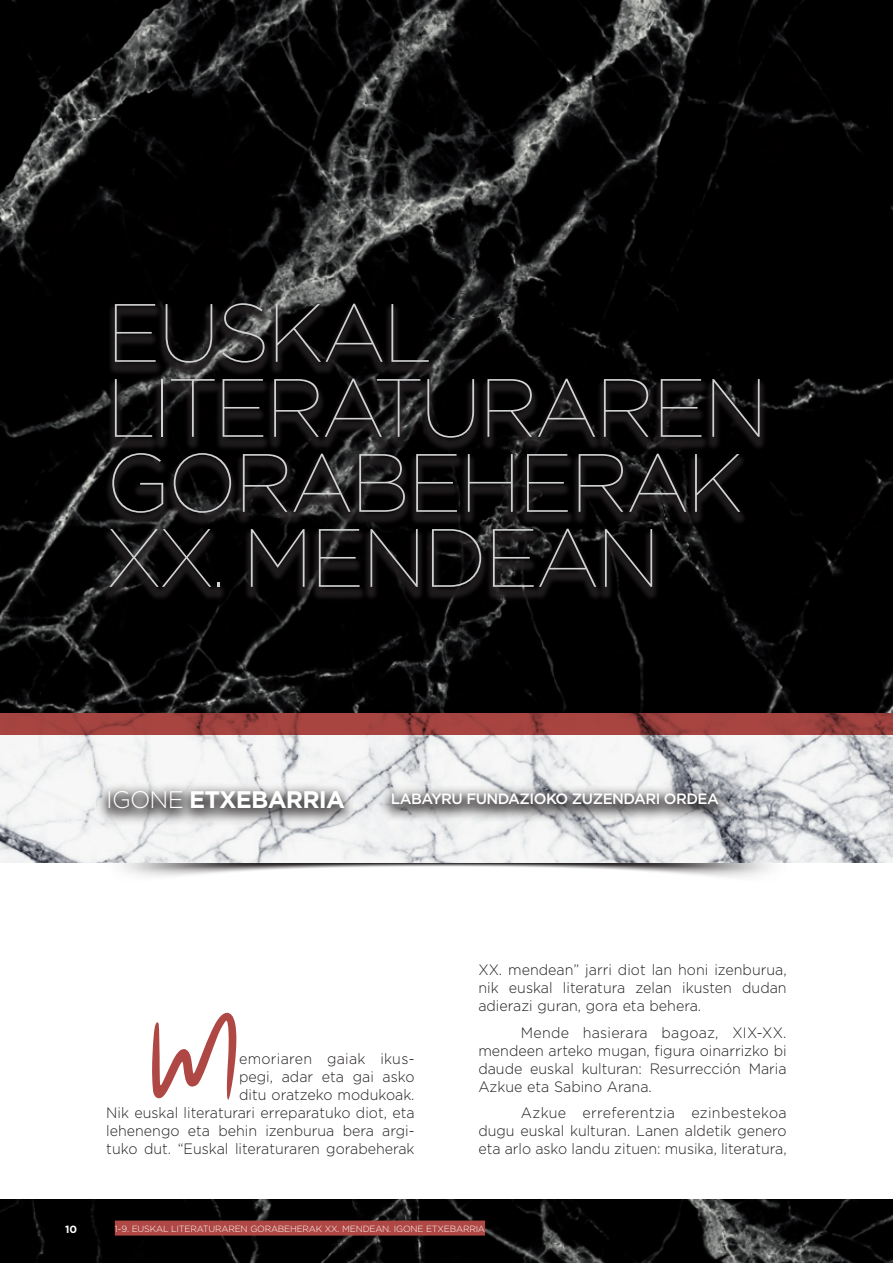
<style>
.page{position:relative;width:893px;height:1263px;background:#fff}
.page>*{position:absolute;margin:0;border:0;box-sizing:border-box;transform-origin:0 0}
.TEXTO_CAPITULAR{font:176.1px "Wasabi Yandi Designs";color:#af4844;scale:.95 1}
.t1{font:100 82.5px/75px "Gotham";letter-spacing:-.035em;color:#d1d2d4}
.t2{font:700 24px "Gotham";letter-spacing:-.035em;color:#fff}
.TEXTO_CAPITULAR-2{font:300 15px/18px "Gotham";color:#231f20;text-align:right;scale:.95 1}
.TEXTO_COMUN{font:300 15px/18px "Gotham";color:#231f20;text-align:justify;scale:.95 1}
.t3{font:500 15px "Gotham";letter-spacing:-.035em;color:#fff}
.t4{font:700 10.5px "Gotham";color:#fff}
.ARRIBA{font:300 9px "Gotham";letter-spacing:-.02em;color:#fff}
.s1{font-weight:300}
</style>
<div class="page">
<img style="left:106px;top:862px;width:681px;height:15px">
<img style="left:0;top:0;width:893px;height:713px">
<img style="left:0;top:735px;width:893px;height:127px">
<img style="left:0;top:1199px;width:893px;height:64px">
<svg style="left:0;top:713px;width:893px;height:22px;background:#9f413e"></svg>
<div style="left:115px;top:1220px;width:370px;height:15px;background:#af4844"></div>
<div style="left:95px;top:782px;width:262px;height:44px;background:#231f20;opacity:.75"></div>
<div style="left:378px;top:784px;width:354px;height:38px;background:#231f20;opacity:.75"></div>
<div style="left:102px;top:302px;width:665px;height:299px;background:#231f20;opacity:.86"></div>
<p class="t1" style="left:106px;top:293px;width:663px">EUSKAL<br>LITERATURAREN<br>GORABEHERAK<br>XX. MENDEAN</p>
<p class="t2" style="left:106px;top:783px;width:240px"><span class="s1">IGONE</span> ETXEBARRIA</p>
<p class="t3" style="left:391px;top:789px;width:330px">LABAYRU FUNDAZIOKO ZUZENDARI ORDEA</p>
<p class="TEXTO_CAPITULAR" style="left:149px;top:943px;width:97px">m</p>
<p class="TEXTO_CAPITULAR-2" style="left:106px;top:1050px;width:326px">emoriaren gaiak ikus-<br>pegi, adar eta gai asko<br>ditu oratzeko modukoak.<br>Nik euskal literaturari erreparatuko diot, eta lehenengo eta behin izenburua bera argi&shy;tuko dut. “Euskal literaturaren gorabeherak</p>
<p class="TEXTO_CAPITULAR-2" style="left:478px;top:961px;width:326px;text-align:justify">XX. mendean” jarri diot lan honi izenburua, nik euskal literatura zelan ikusten dudan adierazi guran, gora eta behera.</p>
<p class="TEXTO_COMUN" style="left:478px;top:1023px;width:326px;text-indent:43px">Mende hasierara bagoaz, XIX-XX. mendeen arteko mugan, figura oinarrizko bi daude euskal kulturan: Resurrección Maria Azkue eta Sabino Arana.</p>
<p class="TEXTO_COMUN" style="left:478px;top:1104px;width:326px;text-indent:43px">Azkue erreferentzia ezinbestekoa dugu euskal kulturan. Lanen aldetik genero eta arlo asko landu zituen: musika, literatura,</p>
<p class="t4" style="left:65px;top:1222px;width:13px">10</p>
<p class="ARRIBA" style="left:115px;top:1223px;width:372px">1~9. EUSKAL LITERATURAREN GORABEHERAK XX. MENDEAN. IGONE ETXEBARRIA</p>
</div>
